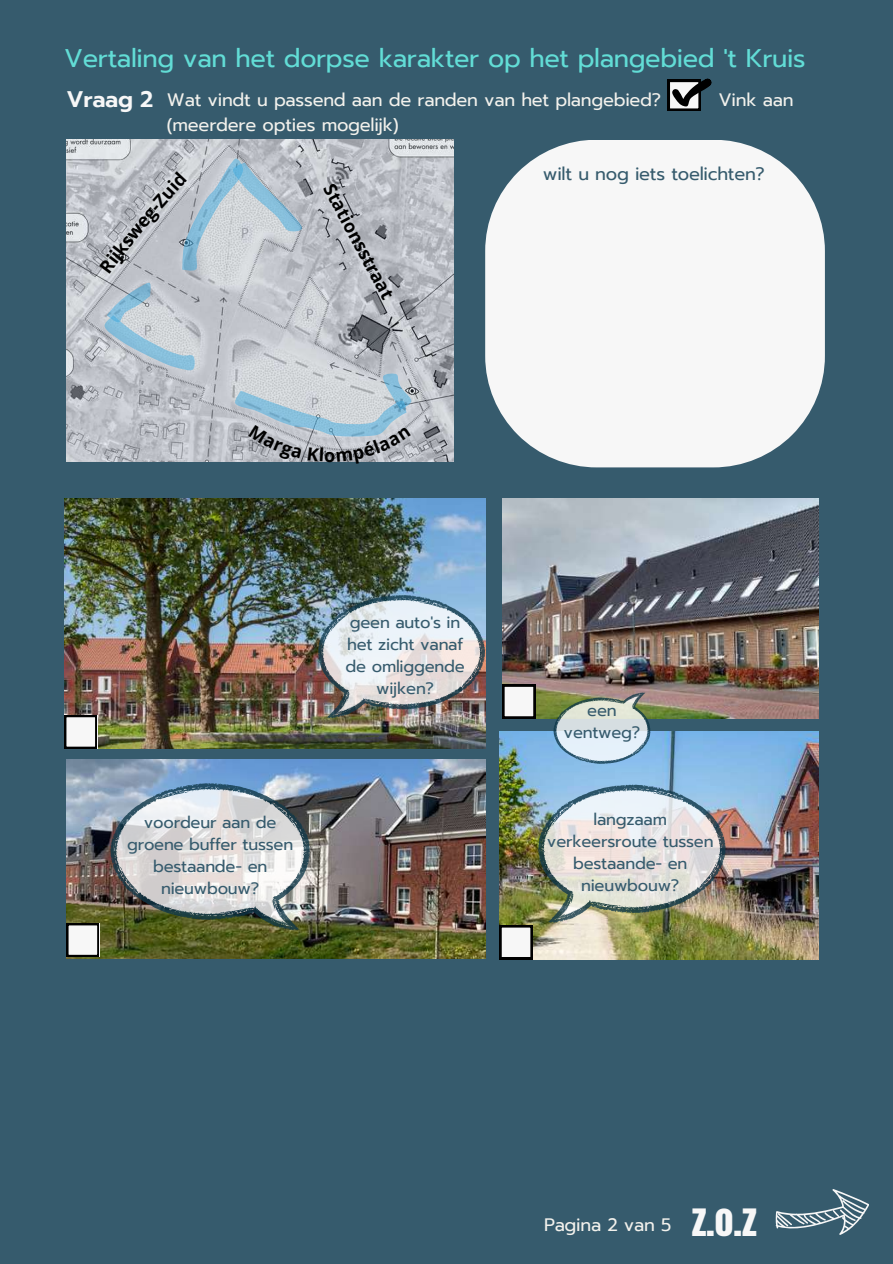
<style>
.page{position:relative;width:893px;height:1264px;background:#fff}
.page>*{position:absolute;margin:0;border:0;box-sizing:border-box;transform-origin:0 0}
.t1{font:37.5px "Anton";color:#f7f7f7}
.t2{font:25.5px "Prompt";letter-spacing:-.015em;color:#62ddd6}
.t3{font:18px "Prompt";letter-spacing:-.015em;color:#f2f1ec}
.t4{font:18px "Prompt";letter-spacing:-.015em;color:#365b6d}
.t5{font:700 18px "Open Sans";color:#000}
.t6{font:16.5px/21.9px "Prompt";letter-spacing:-.015em;color:#365b6d;text-align:center}
.s1{font-weight:600;font-size:22.5px;color:#f7f7f7}
</style>
<div class="page">
<div style="left:0;top:0;width:892px;height:1263px;background:#365b6d"></div>
<svg style="left:485px;top:140px;width:339px;height:327px;background:#e4e8ea"></svg>
<img style="left:66px;top:140px;width:387px;height:321px">
<svg style="left:775px;top:1189px;width:94px;height:46px"></svg>
<img style="left:65px;top:499px;width:420px;height:249px">
<img style="left:67px;top:759px;width:418px;height:199px">
<img style="left:499px;top:732px;width:319px;height:227px">
<img style="left:538px;top:784px;width:187px;height:138px">
<img style="left:110px;top:783px;width:200px;height:147px">
<img style="left:502px;top:499px;width:316px;height:219px">
<svg style="left:553px;top:692px;width:97px;height:72px;background:#b7c6c5"></svg>
<img style="left:318px;top:595px;width:167px;height:123px">
<svg style="left:502px;top:684px;width:33px;height:34px"></svg>
<div style="left:64px;top:715px;width:33px;height:34px;background:#000"></div>
<svg style="left:66px;top:717px;width:30px;height:30px"></svg>
<div style="left:66px;top:923px;width:33px;height:34px;background:#000"></div>
<svg style="left:68px;top:925px;width:30px;height:30px"></svg>
<svg style="left:499px;top:925px;width:33px;height:34px"></svg>
<svg style="left:104px;top:315px;width:91px;height:57px;background:#b6c8d4"></svg>
<svg style="left:107px;top:282px;width:45px;height:41px;background:#abc2d1"></svg>
<svg style="left:182px;top:158px;width:61px;height:114px;background:#b9c9d3"></svg>
<svg style="left:232px;top:162px;width:71px;height:70px;background:#b3c5d1"></svg>
<svg style="left:234px;top:390px;width:172px;height:47px;background:#b6cad5"></svg>
<svg style="left:381px;top:373px;width:31px;height:37px"></svg>
<div style="left:667px;top:80px;width:33px;height:31px;background:#000"></div>
<svg style="left:667px;top:79px;width:44px;height:31px"></svg>
<svg style="left:99px;top:171px;width:88px;height:102px;background:#bcc0c6"></svg>
<svg style="left:248px;top:425px;width:54px;height:35px;background:#b6b9c1"></svg>
<svg style="left:308px;top:447px;width:15px;height:14px"></svg>
<svg style="left:336px;top:427px;width:75px;height:35px;background:#b1bdc8"></svg>
<h2 class="t2" style="left:64px;top:39px;width:742px">Vertaling van het dorpse karakter op het plangebied 't Kruis</h2>
<p class="t3" style="left:67px;top:86px;width:596px"><span class="s1">Vraag 2</span> Wat vindt u passend aan de randen van het plangebied?</p>
<p class="t3" style="left:718px;top:86px;width:77px">Vink aan</p>
<p class="t3" style="left:167px;top:111px;width:233px">(meerdere opties mogelijk)</p>
<p class="t5" style="left:340px;top:179px;width:130px;rotate:62deg">Stationsstraat</p>
<p class="t5" style="left:324px;top:442px;width:13px">o</p>
<p class="t6" style="left:127px;top:811px;width:168px">voordeur aan de groene buffer tussen bestaande- en nieuwbouw?</p>
<p class="t6" style="left:345px;top:611px;width:121px">geen auto's in het zicht vanaf de omliggende wijken?</p>
<p class="t4" style="left:543px;top:160px;width:223px">wilt u nog iets toelichten?</p>
<p class="t6" style="left:563px;top:699px;width:78px">een ventweg?</p>
<p class="t6" style="left:547px;top:808px;width:168px">langzaam verkeersroute tussen bestaande- en nieuwbouw?</p>
<p class="t3" style="left:544px;top:1211px;width:129px">Pagina 2 van 5</p>
<h1 class="t1" style="left:691px;top:1193px;width:66px">Z.O.Z</h1>
</div>
